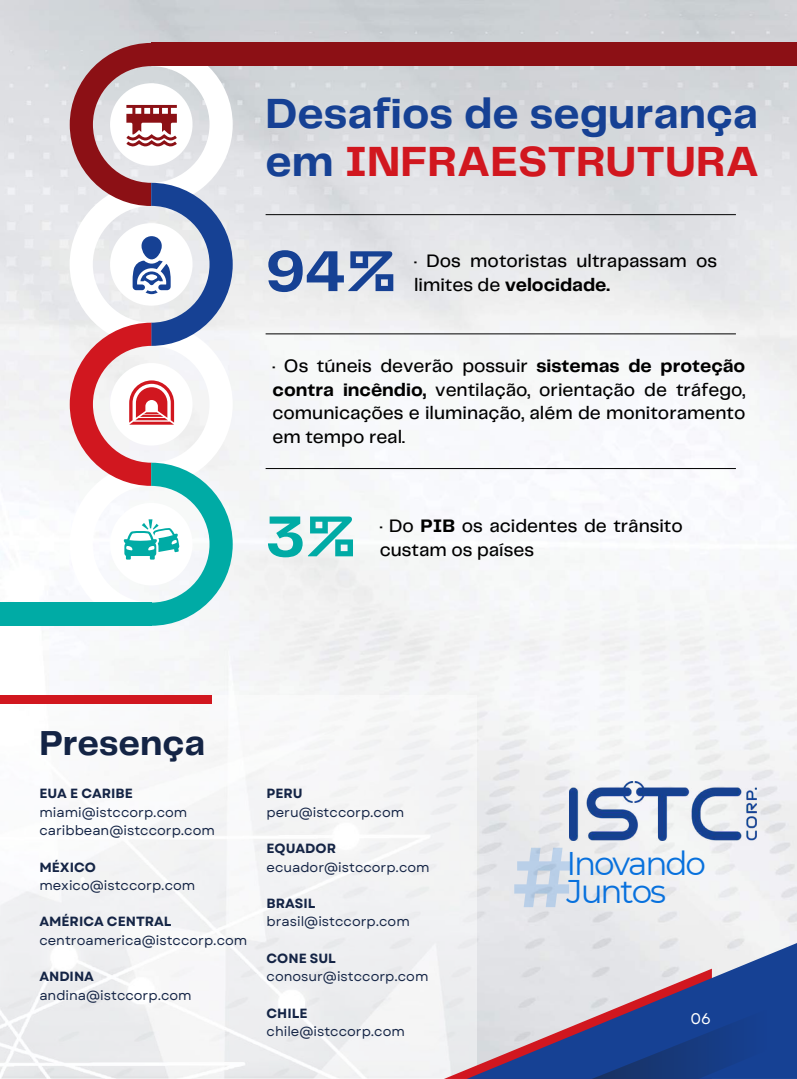
<style>
.page{position:relative;width:797px;height:1079px;background:#fff}
.page>*{position:absolute;margin:0;border:0;box-sizing:border-box;transform-origin:0 0}
.t1{font:700 84.88px "Montserrat";color:#0871dd}
.t2{font:700 59.81px "Telegraf";color:#164194}
.t3{font:700 59.81px "Telegraf";color:#00aba5}
.t4{font:700 43.75px/47.8px "Telegraf";color:#164194}
.t5{font:700 35.94px "Telegraf";color:#142445}
.t6{font:32.75px/27.2px "Montserrat";letter-spacing:-.065em;color:#0871dd}
.t7{font:500 18.75px/23.9px "Telegraf";color:#000}
.t8{font:15.38px "Garet";color:#fff}
.t9{font:13.31px/18.2px "Garet";color:#142445}
.t10{font:700 13.31px "Garet";color:#142445}
.s1{color:#d1171f}
.s2{font-weight:700}
</style>
<div class="page">
<img style="left:0;top:0;width:797px;height:942px">
<div style="left:0;top:694px;width:477px;height:384px;background:#f3f4f5"></div>
<svg style="left:467px;top:942px;width:330px;height:26px;background:#d4d9e2"></svg>
<svg style="left:444px;top:968px;width:353px;height:110px;background:#707caa"></svg>
<svg style="left:79px;top:826px;width:13px;height:10px"></svg>
<svg style="left:81px;top:877px;width:9px;height:12px"></svg>
<div style="left:0;top:694px;width:212px;height:9px;background:#d1171f"></div>
<hr style="left:266px;top:468px;width:470px;height:1px;background:#000">
<hr style="left:266px;top:333px;width:470px;height:1px;background:#000">
<hr style="left:266px;top:214px;width:470px;height:1px;background:#000">
<div style="left:0;top:602px;width:152px;height:23px;background:#00aba5"></div>
<div style="left:151px;top:42px;width:646px;height:24px;background:#8c1015"></div>
<svg style="left:70px;top:43px;width:163px;height:582px"></svg>
<img style="left:570px;top:781px;width:186px;height:58px">
<h3 class="t4" style="left:266px;top:92px;width:495px">Desafios de segurança em <span class="s1">INFRAESTRUTURA</span></h3>
<h2 class="t2" style="left:266px;top:245px;width:132px">94%</h2>
<p class="t7" style="left:414px;top:250px;width:305px">· Dos motoristas ultrapassam os limites de <span class="s2">velocidade.</span></p>
<p class="t7" style="left:273px;top:354px;width:474px;text-align:justify">· Os túneis deverão possuir <span class="s2">sistemas de proteção contra incêndio,</span> ventilação, orientação de tráfego, comunicações e iluminação, além de monitoramento em tempo real.</p>
<h2 class="t3" style="left:266px;top:510px;width:92px">3%</h2>
<p class="t7" style="left:380px;top:515px;width:305px">· Do <span class="s2">PIB</span> os acidentes de trânsito custam os países</p>
<h3 class="t5" style="left:39px;top:727px;width:167px">Presença</h3>
<p class="t10" style="left:39px;top:783px;width:95px">EUA E CARIBE</p>
<p class="t9" style="left:39px;top:802px;width:177px">miami@istccorp.com caribbean@istccorp.com</p>
<p class="t10" style="left:39px;top:857px;width:58px">MÉXICO</p>
<p class="t9" style="left:39px;top:875px;width:157px">mexico@istccorp.com</p>
<p class="t10" style="left:39px;top:911px;width:134px">AMÉRICA CENTRAL</p>
<p class="t9" style="left:39px;top:930px;width:209px">centroamerica@istccorp.com</p>
<p class="t10" style="left:39px;top:966px;width:56px">ANDINA</p>
<p class="t9" style="left:39px;top:985px;width:154px">andina@istccorp.com</p>
<p class="t10" style="left:267px;top:783px;width:38px">PERU</p>
<p class="t9" style="left:267px;top:802px;width:139px">peru@istccorp.com</p>
<p class="t10" style="left:267px;top:838px;width:71px">EQUADOR</p>
<p class="t9" style="left:267px;top:857px;width:165px">ecuador@istccorp.com</p>
<p class="t10" style="left:267px;top:893px;width:50px">BRASIL</p>
<p class="t9" style="left:267px;top:912px;width:145px">brasil@istccorp.com</p>
<p class="t10" style="left:267px;top:948px;width:71px">CONE SUL</p>
<p class="t9" style="left:267px;top:967px;width:163px">conosur@istccorp.com</p>
<p class="t10" style="left:267px;top:1003px;width:42px">CHILE</p>
<p class="t9" style="left:267px;top:1022px;width:140px">chile@istccorp.com</p>
<h1 class="t1" style="left:512px;top:824px;width:63px">#</h1>
<h3 class="t6" style="left:566px;top:849px;width:141px">Inovando<br>Juntos</h3>
<p class="t8" style="left:690px;top:1007px;width:22px">06</p>
</div>
